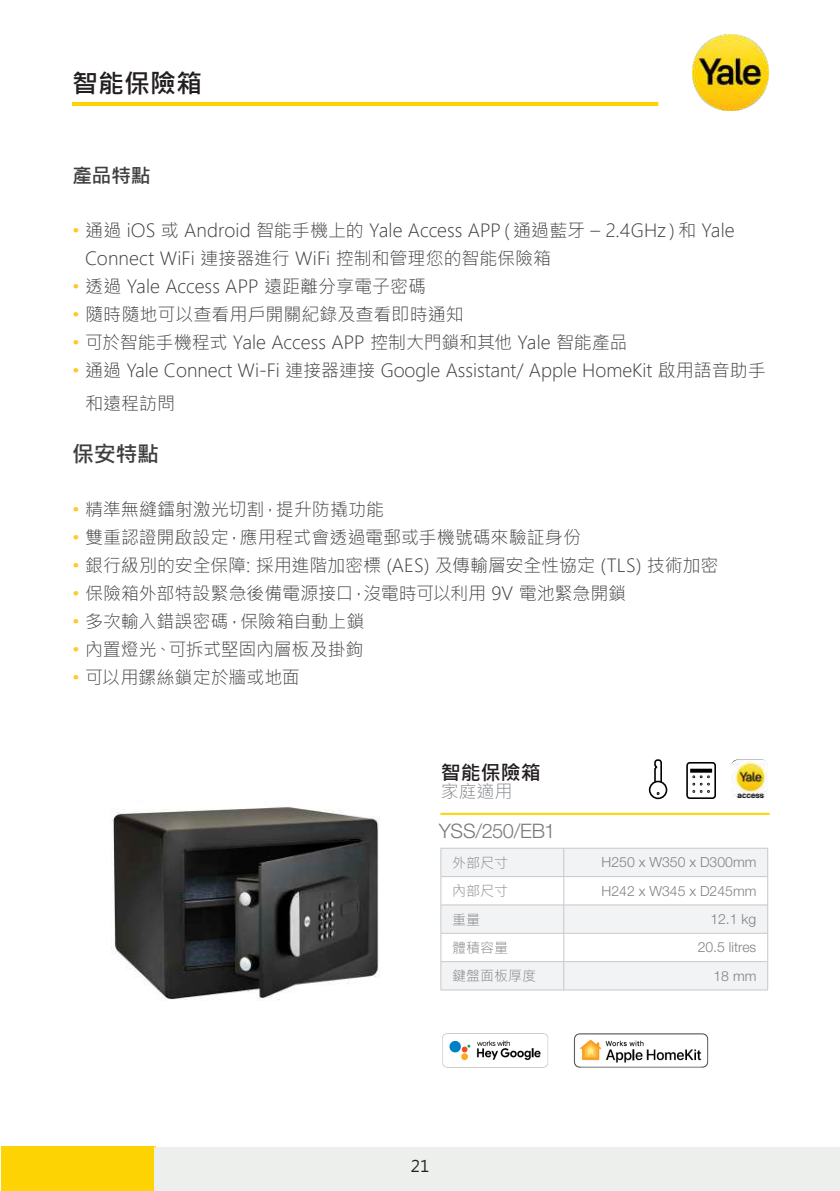
<style>
.page{position:relative;width:840px;height:1191px;background:#fff}
.page>*{position:absolute;margin:0;border:0;box-sizing:border-box;transform-origin:0 0}
.t1{font:700 26px "Microsoft Jheng Hei";color:#231f20}
.t2{font:700 22px "Microsoft Jheng Hei";color:#3e3e3f}
.t3{font:300 20px "Helvetica Neue LT Std";letter-spacing:-.02em;color:#787a7d}
.t4{font:700 20px "Microsoft Jheng Hei";color:#231f20}
.t5{font:700 20px "Microsoft Jheng Hei";color:#3e3e3f}
.t6{font:18px/28px "Microsoft Jheng Hei UI Light";color:#3e3e3f}
.t7{font:18px "Microsoft Jheng Hei UI Light";letter-spacing:-.02em;color:#3e3e3f}
.t8{font:300 18px "Microsoft Jheng Hei";color:#818488}
.t9{font:16px "Microsoft Jheng Hei";color:#231f20}
.t10{font:300 14px "Helvetica Neue LT Std";color:#808285}
.t11{font:300 14px "Microsoft Jheng Hei";color:#808285}
.s1{color:#feca26}
</style>
<div class="page">
<hr style="left:72px;top:102px;width:586px;height:4px;background:#fed304">
<img style="left:692px;top:35px;width:75px;height:75px">
<div style="left:1px;top:1146px;width:154px;height:45px;background:#fed304"></div>
<div style="left:154px;top:1147px;width:685px;height:44px;background:#edefed"></div>
<hr style="left:440px;top:813px;width:329px;height:2px;background:#fed304">
<svg style="left:440px;top:848px;width:328px;height:142px"></svg>
<hr style="left:440px;top:989px;width:123px;height:1px;background:#c7c8ca">
<hr style="left:563px;top:989px;width:204px;height:1px;background:#c7c8ca">
<div style="left:686px;top:762px;width:29px;height:37px;border:2px solid #000;border-radius:3px"></div>
<svg style="left:692px;top:775px;width:18px;height:18px"></svg>
<svg style="left:690px;top:768px;width:21px;height:4px"></svg>
<svg style="left:649px;top:781px;width:17px;height:17px"></svg>
<div style="left:648px;top:780px;width:19px;height:19px;border:2px solid #000;border-radius:50%"></div>
<svg style="left:653px;top:759px;width:9px;height:37px"></svg>
<img style="left:110px;top:806px;width:270px;height:195px">
<img style="left:731px;top:759px;width:36px;height:39px">
<img style="left:442px;top:1033px;width:106px;height:35px">
<img style="left:573px;top:1033px;width:136px;height:35px">
<h1 class="t1" style="left:72px;top:67px;width:131px">智能保險箱</h1>
<p class="t5" style="left:72px;top:164px;width:80px">產品特點</p>
<p class="t6" style="left:85px;top:217px;width:650px;text-indent:-13px"><span class="s1">•</span> 通過 iOS 或 Android 智能手機上的 Yale Access APP（通過藍牙 – 2.4GHz）和 Yale<br>Connect WiFi 連接器進行 WiFi 控制和管理您的智能保險箱</p>
<p class="t6" style="left:72px;top:272px;width:355px"><span class="s1">•</span> 透過 Yale Access APP 遠距離分享電子密碼</p>
<p class="t6" style="left:72px;top:300px;width:393px"><span class="s1">•</span> 隨時隨地可以查看用戶開關紀錄及查看即時通知</p>
<p class="t6" style="left:72px;top:328px;width:556px"><span class="s1">•</span> 可於智能手機程式 Yale Access APP 控制大門鎖和其他 Yale 智能產品</p>
<p class="t6" style="left:85px;top:354px;width:681px;line-height:33.4px;text-indent:-13px"><span class="s1">•</span> 通過 Yale Connect Wi-Fi 連接器連接 Google Assistant/ Apple HomeKit 啟用語音助手和遠程訪問</p>
<p class="t2" style="left:72px;top:440px;width:89px">保安特點</p>
<p class="t6" style="left:72px;top:495px;width:313px"><span class="s1">•</span> 精準無縫鐳射激光切割，提升防撬功能</p>
<p class="t6" style="left:72px;top:523px;width:510px"><span class="s1">•</span> 雙重認證開啟設定，應用程式會透過電郵或手機號碼來驗証身份</p>
<p class="t6" style="left:72px;top:551px;width:647px"><span class="s1">•</span> 銀行級別的安全保障: 採用進階加密標 (AES) 及傳輸層安全性協定 (TLS) 技術加密</p>
<p class="t6" style="left:72px;top:579px;width:555px"><span class="s1">•</span> 保險箱外部特設緊急後備電源接口，沒電時可以利用 9V 電池緊急開鎖</p>
<p class="t6" style="left:72px;top:607px;width:293px"><span class="s1">•</span> 多次輸入錯誤密碼，保險箱自動上鎖</p>
<p class="t7" style="left:72px;top:637px;width:293px"><span class="s1">•</span> 內置燈光、可拆式堅固內層板及掛鉤</p>
<p class="t6" style="left:72px;top:663px;width:229px"><span class="s1">•</span> 可以用鏍絲鎖定於牆或地面</p>
<p class="t4" style="left:440px;top:760px;width:101px">智能保險箱</p>
<p class="t8" style="left:440px;top:780px;width:73px">家庭適用</p>
<p class="t3" style="left:438px;top:818px;width:118px">YSS/250/EB1</p>
<p class="t11" style="left:452px;top:854px;width:57px">外部尺寸</p>
<p class="t10" style="left:601px;top:854px;width:156px">H250 x W350 x D300mm</p>
<p class="t11" style="left:452px;top:882px;width:57px">內部尺寸</p>
<p class="t10" style="left:601px;top:882px;width:156px">H242 x W345 x D245mm</p>
<p class="t11" style="left:452px;top:910px;width:29px">重量</p>
<p class="t10" style="left:710px;top:910px;width:47px">12.1 kg</p>
<p class="t11" style="left:452px;top:939px;width:57px">體積容量</p>
<p class="t10" style="left:697px;top:939px;width:60px">20.5 litres</p>
<p class="t11" style="left:452px;top:967px;width:85px">鍵盤面板厚度</p>
<p class="t10" style="left:713px;top:967px;width:44px">18 mm</p>
<p class="t9" style="left:410px;top:1155px;width:20px">21</p>
</div>
